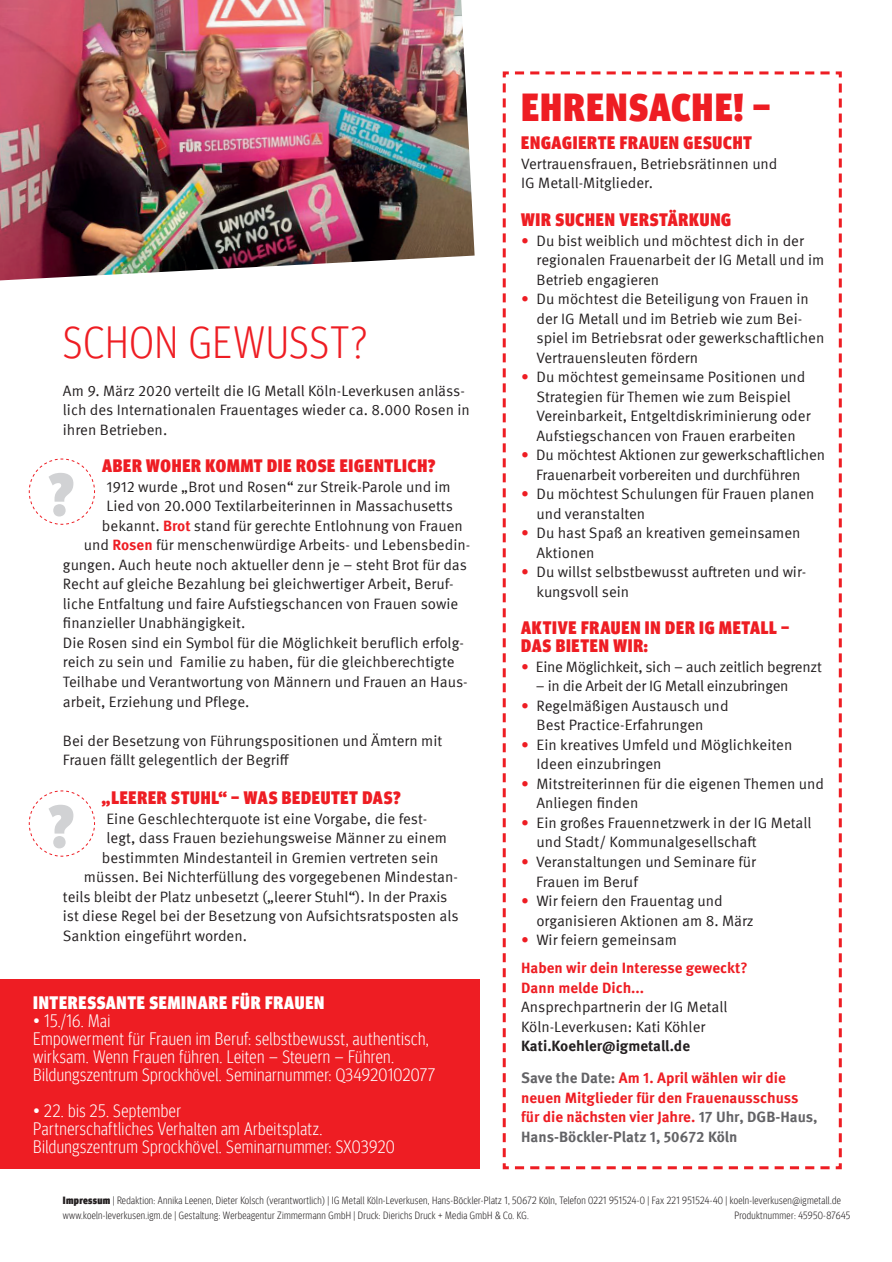
<style>
.page{position:relative;width:892px;height:1262px;background:#fff}
.page>*{position:absolute;margin:0;border:0;box-sizing:border-box;transform-origin:0 0}
.ZT{font:900 condensed 60.3px "Meta Head IGM";color:#d1d2d4}
.ZT-2{font:300 condensed 45px "Meta Head IGM";letter-spacing:.03em;color:#ee1d23}
.ZT-3{font:900 condensed 39px "Meta Head IGM";letter-spacing:.04em;color:#ee1d23}
.ZT-4{font:300 condensed 18px "Meta Head IGM";letter-spacing:.025em;color:#fff}
.ZT-5{font:900 condensed 18px/18px "Meta Head IGM";letter-spacing:.045em;color:#ee1d23}
.ZT-6{font:900 condensed 18px "Meta Head IGM";letter-spacing:.045em;color:#fff}
.Fließtext{font:15px/19.5px "Meta IGM";color:#231f20}
.Fließtext_hf{font:700 15px/19.5px "Meta IGM";color:#ee1d23}
.Fließtext-2{font:15px "Meta IGM";letter-spacing:-.02em;color:#231f20}
.Fließtext-3{font:700 15px "Meta IGM";color:#231f20}
.Impressum{font:300 condensed 10.5px/15px "Meta Head IGM";letter-spacing:.03em;color:#231f20}
.s1{font-weight:700;color:#ee1d23}
.s2{color:#ee1d23}
.s3{color:#636366}
.s4{font-weight:900}
</style>
<div class="page">
<svg style="left:502px;top:71px;width:340px;height:1099px"></svg>
<div style="left:0;top:978px;width:480px;height:190px;background:#ee1d23"></div>
<img style="left:0;top:0;width:474px;height:281px">
<svg style="left:29px;top:790px;width:66px;height:66px"></svg>
<svg style="left:29px;top:458px;width:66px;height:67px"></svg>
<p class="ZT-2" style="left:63px;top:311px;width:305px">SCHON GEWUSST?</p>
<p class="Fließtext" style="left:63px;top:380px;width:408px">Am 9. März 2020 verteilt die IG Metall Köln-Leverkusen anläss&shy;lich des Internationalen Frauentages wieder ca. 8.000 Rosen in ihren Betrieben.</p>
<p class="ZT-5" style="left:102px;top:455px;width:335px">ABER WOHER KOMMT DIE ROSE EIGENTLICH?</p>
<p class="Fließtext" style="left:106px;top:476px;width:346px">1912 wurde „Brot und Rosen“ zur Streik-Parole und im</p>
<p class="Fließtext" style="left:106px;top:495px;width:348px">Lied von 20.000 Textilarbeiterinnen in Massachusetts</p>
<p class="Fließtext" style="left:102px;top:515px;width:362px">bekannt. <span class="s1">Brot</span> stand für gerechte Entlohnung von Frauen</p>
<p class="Fließtext" style="left:84px;top:534px;width:387px">und <span class="s1">Rosen</span> für menschenwürdige Arbeits- und Lebensbedin-</p>
<p class="Fließtext" style="left:63px;top:554px;width:405px">gungen. Auch heute noch aktueller denn je – steht Brot für das</p>
<p class="Fließtext" style="left:63px;top:573px;width:392px">Recht auf gleiche Bezahlung bei gleichwertiger Arbeit, Beruf-</p>
<p class="Fließtext" style="left:63px;top:593px;width:396px">liche Entfaltung und faire Aufstiegschancen von Frauen sowie</p>
<p class="Fließtext" style="left:63px;top:612px;width:184px">finanzieller Unabhängigkeit.</p>
<p class="Fließtext" style="left:63px;top:632px;width:406px">Die Rosen sind ein Symbol für die Möglichkeit beruflich erfolg&shy;reich zu sein und Familie zu haben, für die gleichberechtigte Teilhabe und Verantwortung von Männern und Frauen an Haus&shy;arbeit, Erziehung und Pflege.</p>
<p class="Fließtext" style="left:63px;top:729px;width:380px">Bei der Besetzung von Führungspositionen und Ämtern mit<br>Frauen fällt gelegentlich der Begriff</p>
<p class="ZT-5" style="left:102px;top:787px;width:300px">„LEERER STUHL“ – WAS BEDEUTET DAS?</p>
<p class="Fließtext" style="left:106px;top:807px;width:322px">Eine Geschlechterquote ist eine Vorgabe, die fest-</p>
<p class="Fließtext" style="left:106px;top:827px;width:342px">legt, dass Frauen beziehungsweise Männer zu einem</p>
<p class="Fließtext" style="left:102px;top:846px;width:338px">bestimmten Mindestanteil in Gremien vertreten sein</p>
<p class="Fließtext" style="left:84px;top:866px;width:375px">müssen. Bei Nichterfüllung des vorgegebenen Mindestan-</p>
<p class="Fließtext" style="left:63px;top:885px;width:386px">teils bleibt der Platz unbesetzt („leerer Stuhl“). In der Praxis</p>
<p class="Fließtext" style="left:63px;top:905px;width:397px">ist diese Regel bei der Besetzung von Aufsichtsratsposten als</p>
<p class="Fließtext" style="left:63px;top:924px;width:185px">Sanktion eingeführt worden.</p>
<p class="ZT" style="left:48px;top:446px;width:27px">?</p>
<p class="ZT" style="left:48px;top:778px;width:27px">?</p>
<p class="ZT-6" style="left:33px;top:987px;width:292px">INTERESSANTE SEMINARE FÜR FRAUEN</p>
<p class="ZT-4" style="left:33px;top:1007px;width:79px">• 15./16. Mai</p>
<p class="ZT-4" style="left:33px;top:1025px;width:397px">Empowerment für Frauen im Beruf: selbstbewusst, authentisch,</p>
<p class="ZT-4" style="left:33px;top:1043px;width:362px">wirksam. Wenn Frauen führen. Leiten – Steuern – Führen.</p>
<p class="ZT-4" style="left:33px;top:1061px;width:403px">Bildungszentrum Sprockhövel. Seminarnummer: Q34920102077</p>
<p class="ZT-4" style="left:33px;top:1097px;width:149px">• 22. bis 25. September</p>
<p class="ZT-4" style="left:33px;top:1115px;width:291px">Partnerschaftliches Verhalten am Arbeitsplatz.</p>
<p class="ZT-4" style="left:33px;top:1133px;width:363px">Bildungszentrum Sprockhövel. Seminarnummer: SX03920</p>
<p class="ZT-3" style="left:521px;top:76px;width:250px">EHRENSACHE! –</p>
<p class="ZT-5" style="left:521px;top:133px;width:232px">ENGAGIERTE FRAUEN GESUCHT</p>
<p class="Fließtext" style="left:521px;top:153px;width:258px">Vertrauensfrauen, Betriebsrätinnen und<br>IG Metall-Mitglieder.</p>
<p class="ZT-5" style="left:521px;top:209px;width:211px">WIR SUCHEN VERSTÄRKUNG</p>
<p class="Fließtext" style="left:536px;top:229px;width:289px;text-indent:-15px"><span class="s2">•</span> Du bist weiblich und möchtest dich in der regionalen Frauenarbeit der IG Metall und im<br>Betrieb engagieren</p>
<p class="Fließtext" style="left:536px;top:288px;width:289px;text-indent:-15px"><span class="s2">•</span> Du möchtest die Beteiligung von Frauen in der IG Metall und im Betrieb wie zum Bei&shy;spiel im Betriebsrat oder gewerkschaftlichen Vertrauensleuten fördern</p>
<p class="Fließtext" style="left:536px;top:366px;width:275px;text-indent:-15px"><span class="s2">•</span> Du möchtest gemeinsame Positionen und Strategien für Themen wie zum Beispiel Vereinbarkeit, Entgeltdiskriminierung oder Aufstiegschancen von Frauen erarbeiten</p>
<p class="Fließtext" style="left:536px;top:444px;width:290px;text-indent:-15px"><span class="s2">•</span> Du möchtest Aktionen zur gewerkschaftlichen<br>Frauenarbeit vorbereiten und durchführen</p>
<p class="Fließtext" style="left:536px;top:483px;width:279px;text-indent:-15px"><span class="s2">•</span> Du möchtest Schulungen für Frauen planen und veranstalten</p>
<p class="Fließtext" style="left:536px;top:522px;width:265px;text-indent:-15px"><span class="s2">•</span> Du hast Spaß an kreativen gemeinsamen<br>Aktionen</p>
<p class="Fließtext" style="left:536px;top:561px;width:271px;text-indent:-15px"><span class="s2">•</span> Du willst selbstbewusst auftreten und wir&shy;kungsvoll sein</p>
<p class="ZT-5" style="left:521px;top:617px;width:269px">AKTIVE FRAUEN IN DER IG METALL –<br>DAS BIETEN WIR:</p>
<p class="Fließtext-2" style="left:521px;top:655px;width:302px"><span class="s2">•</span> Eine Möglichkeit, sich – auch zeitlich begrenzt</p>
<p class="Fließtext-2" style="left:535px;top:674px;width:254px">– in die Arbeit der IG Metall einzubringen</p>
<p class="Fließtext" style="left:536px;top:694px;width:193px;text-indent:-15px"><span class="s2">•</span> Regelmäßigen Austausch und<br>Best Practice-Erfahrungen</p>
<p class="Fließtext" style="left:536px;top:733px;width:257px;text-indent:-15px"><span class="s2">•</span> Ein kreatives Umfeld und Möglichkeiten<br>Ideen einzubringen</p>
<p class="Fließtext" style="left:536px;top:772px;width:289px;text-indent:-15px"><span class="s2">•</span> Mitstreiterinnen für die eigenen Themen und<br>Anliegen finden</p>
<p class="Fließtext" style="left:536px;top:811px;width:276px;text-indent:-15px"><span class="s2">•</span> Ein großes Frauennetzwerk in der IG Metall und Stadt/ Kommunalgesellschaft</p>
<p class="Fließtext" style="left:536px;top:850px;width:221px;text-indent:-15px"><span class="s2">•</span> Veranstaltungen und Seminare für<br>Frauen im Beruf</p>
<p class="Fließtext" style="left:536px;top:889px;width:219px;text-indent:-15px"><span class="s2">•</span> Wir feiern den Frauentag und organisieren Aktionen am 8. März</p>
<p class="Fließtext" style="left:521px;top:928px;width:157px"><span class="s2">•</span> Wir feiern gemeinsam</p>
<p class="Fließtext_hf" style="left:521px;top:956px;width:228px">Haben wir dein Interesse geweckt?<br>Dann melde Dich...</p>
<p class="Fließtext" style="left:521px;top:995px;width:208px">Ansprechpartnerin der IG Metall</p>
<p class="Fließtext" style="left:521px;top:1015px;width:186px">Köln-Leverkusen: Kati Köhler</p>
<p class="Fließtext-3" style="left:521px;top:1033px;width:170px">Kati.Koehler@igmetall.de</p>
<p class="Fließtext_hf" style="left:521px;top:1067px;width:298px"><span class="s3">Save the Date:</span> Am 1. April wählen wir die neuen Mitglieder für den Frauenausschuss für die nächsten vier Jahre. <span class="s3">17 Uhr, DGB-Haus, Hans-Böckler-Platz 1, 50672 Köln</span></p>
<p class="Impressum" style="left:63px;top:1191px;width:779px"><span class="s4">Impressum</span> | Redaktion: Annika Leenen, Dieter Kolsch (verantwortlich) | IG Metall Köln-Leverkusen, Hans-Böckler-Platz 1, 50672 Köln, Telefon 0221 951524-0 | Fax 221 951524-40 | koeln-leverkusen@igmetall.de www.koeln-leverkusen.igm.de | Gestaltung: Werbeagentur Zimmermann GmbH | Druck: Dierichs Druck + Media GmbH &amp; Co. KG.</p>
<p class="Impressum" style="left:734px;top:1206px;width:117px">Produktnummer: 45950-87645</p>
</div>
